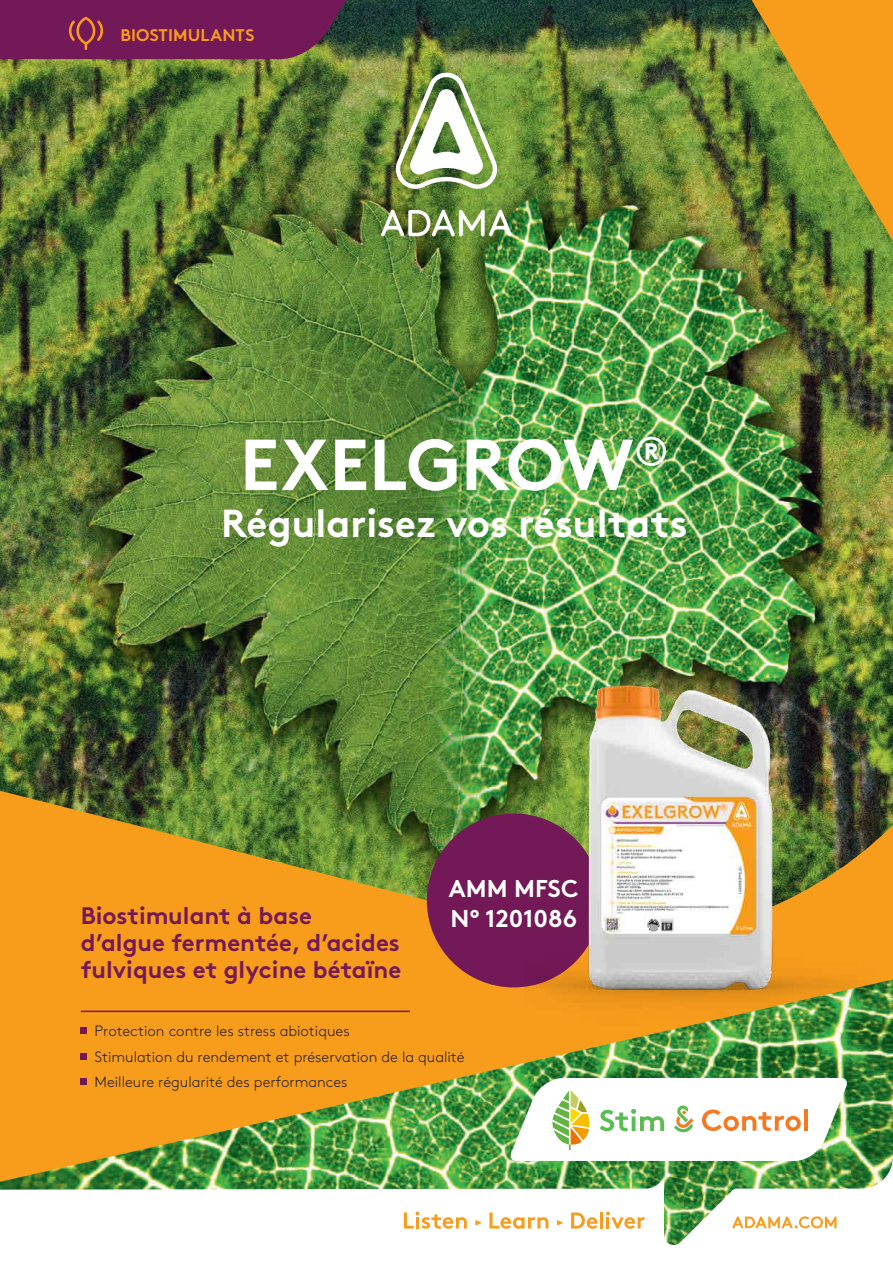
<style>
.page{position:relative;width:893px;height:1263px;background:#fff}
.page>*{position:absolute;margin:0;border:0;box-sizing:border-box;transform-origin:0 0}
.Product_Heading{font:700 72px "Brown Pro";color:#fff}
.Product_Heading-2{font:700 39px "Brown Pro";color:#fff}
.t1{font:700 24.3px/29.1px "Brown Pro";color:#fff}
.Purple_Subhead{font:700 24px/27px "Brown Pro";color:#741957}
.Product_Identifier{font:700 16.8px "Brown Pro";letter-spacing:.01em;color:#f89c1c}
.Body_Copy{font:300 15px "Brown Pro";color:#231f20}
</style>
<div class="page">
<img style="left:0;top:0;width:893px;height:1245px">
<div style="left:81px;top:1078px;width:6px;height:7px;background:#741957"></div>
<p class="Product_Identifier" style="left:120px;top:21px;width:135px">BIOSTIMULANTS</p>
<p class="Product_Heading" style="left:240px;top:406px;width:431px">EXELGROW<sup>®</sup></p>
<p class="Product_Heading-2" style="left:221px;top:492px;width:468px">Régularisez vos résultats</p>
<p class="Purple_Subhead" style="left:81px;top:900px;width:322px">Biostimulant à base d’algue fermentée, d’acides fulviques et glycine bétaïne</p>
<p class="t1" style="left:449px;top:872px;width:131px">AMM MFSC<br>N° 1201086</p>
<p class="Body_Copy" style="left:95px;top:1020px;width:257px">Protection contre les stress abiotiques</p>
<p class="Body_Copy" style="left:95px;top:1045px;width:371px">Stimulation du rendement et préservation de la qualité</p>
<p class="Body_Copy" style="left:95px;top:1070px;width:255px">Meilleure régularité des performances</p>
</div>
